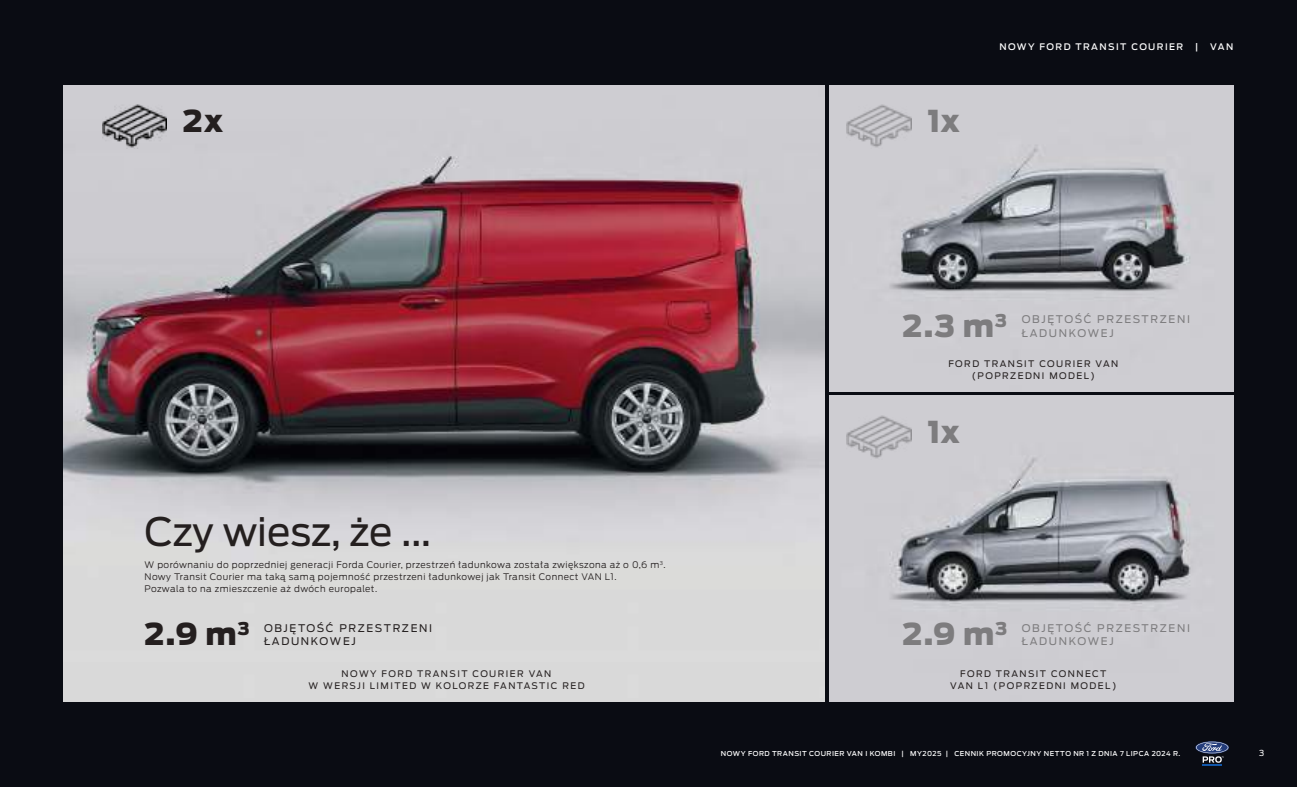
<style>
.page{position:relative;width:1297px;height:787px;background:#0a0c13}
.page>*{position:absolute;margin:0;border:0;box-sizing:border-box;transform-origin:0 0}
.t1{font:39px "Ford Antenna";letter-spacing:-.005em;color:#241f1f}
.t2{font:900 30px "Ford Antenna";color:#7d7c7e}
.t3{font:900 30px "Ford Antenna";color:#241f1f}
.t4{font:10.5px/13.5px "Ford Antenna";letter-spacing:.16em;color:#7d7c7e}
.t5{font:10.5px/13.5px "Ford Antenna";letter-spacing:.16em;color:#241f1f}
.t6{font:300 9px/12px "Ford Antenna";letter-spacing:.05em;color:#241f1f}
.t7{font:9px/12px "Ford Antenna";letter-spacing:.16em;color:#241f1f;text-align:center}
.t8{font:500 9px "Ford Antenna";letter-spacing:.16em;color:#fff}
.t9{font:8.25px "Ford Antenna";color:#fff}
.t10{font:500 6.75px "Ford Antenna";letter-spacing:.075em;color:#fff}
.s1{font-weight:900;font-size:30px}
.s2{font-weight:900;font-size:17.55px}
</style>
<div class="page">
<svg style="left:1196px;top:741px;width:32px;height:24px"></svg>
<img style="left:829px;top:85px;width:404px;height:306px">
<img style="left:829px;top:395px;width:404px;height:307px">
<img style="left:64px;top:85px;width:761px;height:617px">
<img style="left:102px;top:94px;width:65px;height:54px">
<img style="left:847px;top:94px;width:65px;height:54px">
<img style="left:847px;top:405px;width:65px;height:54px">
<h2 class="t3" style="left:183px;top:93px;width:42px">2x</h2>
<h2 class="t2" style="left:927px;top:93px;width:34px">1x</h2>
<p class="t8" style="left:999px;top:39px;width:185px">NOWY FORD TRANSIT COURIER</p>
<p class="t8" style="left:1195px;top:39px;width:5px">|</p>
<p class="t8" style="left:1210px;top:39px;width:25px">VAN</p>
<p class="t4" style="left:1022px;top:311px;width:170px;text-indent:-119px"><span class="s1">2.3 m</span><span class="s2">3</span> OBJĘTOŚĆ PRZESTRZENI<br>ŁADUNKOWEJ</p>
<p class="t7" style="left:948px;top:356px;width:171px">FORD TRANSIT COURIER VAN (POPRZEDNI MODEL)</p>
<h1 class="t1" style="left:145px;top:498px;width:288px">Czy wiesz, że ...</h1>
<p class="t6" style="left:145px;top:558px;width:522px">W porównaniu do poprzedniej generacji Forda Courier, przestrzeń ładunkowa została zwiększona aż o 0,6 m<sup>3</sup>.<br>Nowy Transit Courier ma taką samą pojemność przestrzeni ładunkowej jak Transit Connect VAN L1.<br>Pozwala to na zmieszczenie aż dwóch europalet.</p>
<p class="t5" style="left:264px;top:620px;width:170px;text-indent:-119px"><span class="s1">2.9 m</span><span class="s2">3</span> OBJĘTOŚĆ PRZESTRZENI<br>ŁADUNKOWEJ</p>
<p class="t7" style="left:308px;top:667px;width:278px">NOWY FORD TRANSIT COURIER VAN<br>W WERSJI LIMITED W KOLORZE FANTASTIC RED</p>
<h2 class="t2" style="left:927px;top:404px;width:34px">1x</h2>
<p class="t4" style="left:1022px;top:620px;width:170px;text-indent:-119px"><span class="s1">2.9 m</span><span class="s2">3</span> OBJĘTOŚĆ PRZESTRZENI<br>ŁADUNKOWEJ</p>
<p class="t7" style="left:950px;top:667px;width:168px">FORD TRANSIT CONNECT<br>VAN L1 (POPRZEDNI MODEL)</p>
<p class="t10" style="left:721px;top:747px;width:461px">NOWY FORD TRANSIT COURIER VAN I KOMBI | MY2025 | CENNIK PROMOCYJNY NETTO NR 1 Z DNIA 7 LIPCA 2024 R.</p>
<p class="t9" style="left:1259px;top:746px;width:7px">3</p>
</div>
